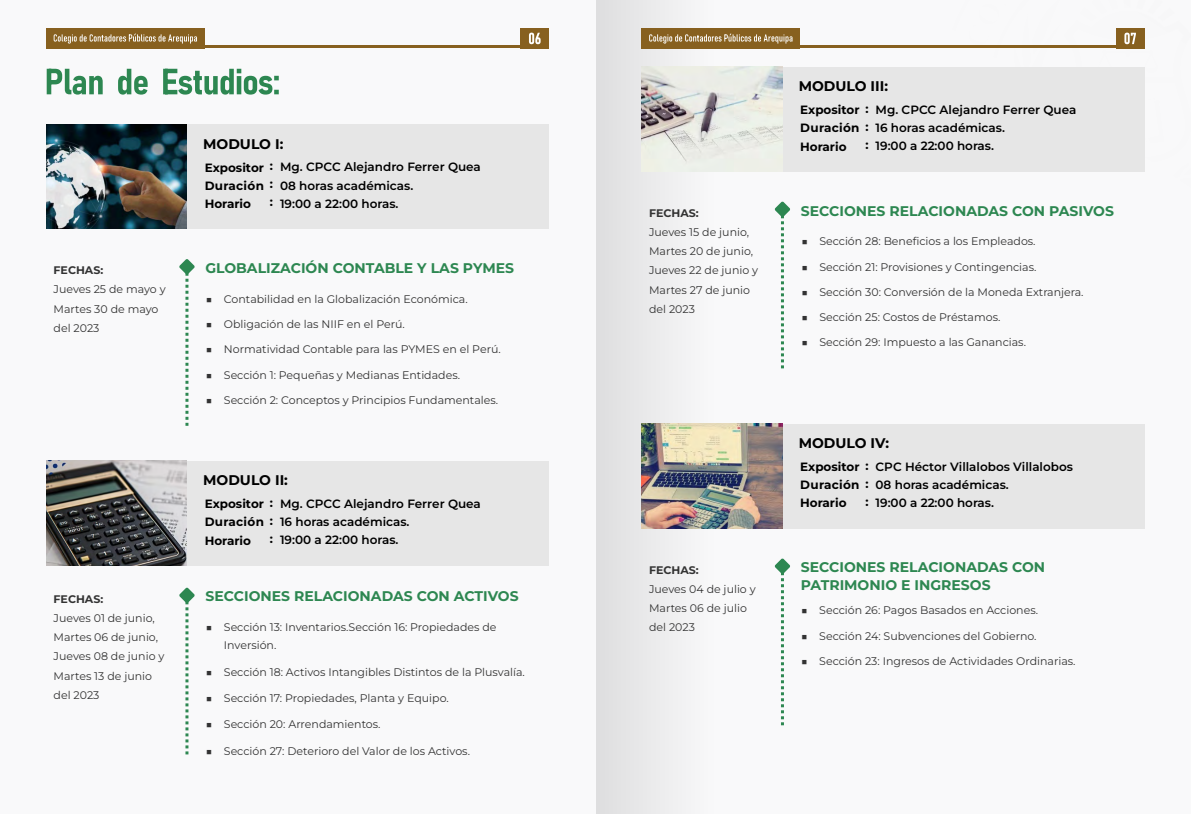
<style>
.page{position:relative;width:1191px;height:814px;background:#fff}
.page>*{position:absolute;margin:0;border:0;box-sizing:border-box;transform-origin:0 0}
.t1{font:700 14px/17.4px "Montserrat";color:#2d8751}
.t2{font:700 14px "Montserrat";color:#000}
.t3{font:600 12px/18.2px "Montserrat";color:#000}
.t4{font:700 12px/18.2px "Montserrat";color:#000;text-align:justify}
.t5{font:11px/19.2px "Montserrat";color:#333}
.t6{font:700 11px "Montserrat";color:#333}
</style>
<div class="page">
<div style="left:595px;top:0;width:595px;height:814px;background:#f9f9fa"></div>
<img style="left:596px;top:0;width:159px;height:814px">
<svg style="left:919px;top:28px;width:226px;height:144px"></svg>
<div style="left:0;top:0;width:595px;height:814px;background:#f9f9fa"></div>
<div style="left:46px;top:28px;width:158px;height:20px;background:#87601f"></div>
<hr style="left:46px;top:45px;width:503px;height:3px;background:#87601f">
<div style="left:520px;top:28px;width:29px;height:20px;background:#87601f"></div>
<svg style="left:54px;top:33px;width:143px;height:11px"></svg>
<svg style="left:529px;top:33px;width:11px;height:11px"></svg>
<svg style="left:179px;top:259px;width:16px;height:167px"></svg>
<div style="left:641px;top:28px;width:159px;height:20px;background:#87601f"></div>
<hr style="left:641px;top:45px;width:503px;height:3px;background:#87601f">
<div style="left:1116px;top:28px;width:28px;height:20px;background:#87601f"></div>
<svg style="left:649px;top:33px;width:143px;height:11px"></svg>
<svg style="left:1124px;top:33px;width:12px;height:11px"></svg>
<svg style="left:47px;top:69px;width:56px;height:26px"></svg>
<svg style="left:118px;top:69px;width:30px;height:26px"></svg>
<svg style="left:163px;top:69px;width:116px;height:26px"></svg>
<div style="left:46px;top:124px;width:503px;height:105px;background:#e6e6e6"></div>
<img style="left:46px;top:124px;width:141px;height:105px">
<svg style="left:179px;top:587px;width:16px;height:168px"></svg>
<div style="left:46px;top:460px;width:503px;height:105px;background:#e6e6e6"></div>
<img style="left:46px;top:460px;width:141px;height:105px">
<svg style="left:774px;top:201px;width:16px;height:168px"></svg>
<div style="left:641px;top:67px;width:503px;height:104px;background:#e6e6e6"></div>
<img style="left:641px;top:67px;width:141px;height:104px">
<svg style="left:774px;top:558px;width:16px;height:168px"></svg>
<div style="left:641px;top:423px;width:503px;height:105px;background:#e6e6e6"></div>
<img style="left:641px;top:423px;width:141px;height:105px">
<p class="t2" style="left:203px;top:135px;width:82px">MODULO I:</p>
<p class="t4" style="left:205px;top:158px;width:61px">Expositor Duración Horario</p>
<p class="t4" style="left:270px;top:157px;width:5px">: : :</p>
<p class="t3" style="left:280px;top:158px;width:202px">Mg. CPCC Alejandro Ferrer Quea<br>08 horas académicas.<br>19:00 a 22:00 horas.</p>
<p class="t6" style="left:54px;top:263px;width:51px">FECHAS:</p>
<p class="t1" style="left:205px;top:259px;width:310px">GLOBALIZACIÓN CONTABLE Y LAS PYMES</p>
<p class="t5" style="left:54px;top:280px;width:114px">Jueves 25 de mayo y<br>Martes 30 de mayo del 2023</p>
<p class="t5" style="left:206px;top:289px;width:263px">■ Contabilidad en la Globalización Económica.</p>
<p class="t5" style="left:206px;top:314px;width:201px">■ Obligación de las NIIF en el Perú.</p>
<p class="t5" style="left:206px;top:340px;width:296px">■ Normatividad Contable para las PYMES en el Perú.</p>
<p class="t5" style="left:206px;top:365px;width:256px">■ Sección 1: Pequeñas y Medianas Entidades.</p>
<p class="t5" style="left:206px;top:390px;width:294px">■ Sección 2: Conceptos y Principios Fundamentales.</p>
<p class="t2" style="left:203px;top:472px;width:86px">MODULO II:</p>
<p class="t4" style="left:205px;top:494px;width:61px">Expositor Duración Horario</p>
<p class="t4" style="left:270px;top:493px;width:5px">: : :</p>
<p class="t3" style="left:280px;top:494px;width:202px">Mg. CPCC Alejandro Ferrer Quea<br>16 horas académicas.<br>19:00 a 22:00 horas.</p>
<p class="t6" style="left:54px;top:592px;width:51px">FECHAS:</p>
<p class="t1" style="left:205px;top:587px;width:315px">SECCIONES RELACIONADAS CON ACTIVOS</p>
<p class="t5" style="left:54px;top:608px;width:112px">Jueves 01 de junio,<br>Martes 06 de junio,<br>Jueves 08 de junio y<br>Martes 13 de junio del 2023</p>
<p class="t5" style="left:224px;top:618px;width:274px;line-height:17.8px;text-indent:-18px">■ Sección 13: Inventarios.Sección 16: Propiedades de<br>Inversión.</p>
<p class="t5" style="left:206px;top:662px;width:320px">■ Sección 18: Activos Intangibles Distintos de la Plusvalía.</p>
<p class="t5" style="left:206px;top:688px;width:244px">■ Sección 17: Propiedades, Planta y Equipo.</p>
<p class="t5" style="left:206px;top:714px;width:176px">■ Sección 20: Arrendamientos.</p>
<p class="t5" style="left:206px;top:741px;width:265px">■ Sección 27: Deterioro del Valor de los Activos.</p>
<p class="t2" style="left:798px;top:78px;width:91px">MODULO III:</p>
<p class="t4" style="left:800px;top:101px;width:61px">Expositor Duración Horario</p>
<p class="t4" style="left:865px;top:99px;width:5px">: : :</p>
<p class="t3" style="left:875px;top:101px;width:202px">Mg. CPCC Alejandro Ferrer Quea<br>16 horas académicas.<br>19:00 a 22:00 horas.</p>
<p class="t6" style="left:649px;top:206px;width:51px">FECHAS:</p>
<p class="t1" style="left:801px;top:202px;width:314px">SECCIONES RELACIONADAS CON PASIVOS</p>
<p class="t5" style="left:649px;top:222px;width:111px">Jueves 15 de junio,<br>Martes 20 de junio,<br>Jueves 22 de junio y<br>Martes 27 de junio del 2023</p>
<p class="t5" style="left:801px;top:232px;width:236px">■ Sección 28: Beneficios a los Empleados.</p>
<p class="t5" style="left:801px;top:257px;width:236px">■ Sección 21: Provisiones y Contingencias.</p>
<p class="t5" style="left:801px;top:282px;width:284px">■ Sección 30: Conversión de la Moneda Extranjera.</p>
<p class="t5" style="left:801px;top:307px;width:200px">■ Sección 25: Costos de Préstamos.</p>
<p class="t5" style="left:801px;top:333px;width:226px">■ Sección 29: Impuesto a las Ganancias.</p>
<p class="t2" style="left:798px;top:435px;width:92px">MODULO IV:</p>
<p class="t6" style="left:649px;top:563px;width:51px">FECHAS:</p>
<p class="t5" style="left:649px;top:579px;width:108px">Jueves 04 de julio y<br>Martes 06 de julio del 2023</p>
<p class="t4" style="left:800px;top:457px;width:61px">Expositor Duración Horario</p>
<p class="t4" style="left:865px;top:456px;width:5px">: : :</p>
<p class="t3" style="left:875px;top:457px;width:199px">CPC Héctor Villalobos Villalobos<br>08 horas académicas.<br>19:00 a 22:00 horas.</p>
<p class="t1" style="left:801px;top:558px;width:246px">SECCIONES RELACIONADAS CON<br>PATRIMONIO E INGRESOS</p>
<p class="t5" style="left:801px;top:601px;width:238px">■ Sección 26: Pagos Basados en Acciones.</p>
<p class="t5" style="left:801px;top:626px;width:237px">■ Sección 24: Subvenciones del Gobierno.</p>
<p class="t5" style="left:801px;top:651px;width:276px">■ Sección 23: Ingresos de Actividades Ordinarias.</p>
</div>
